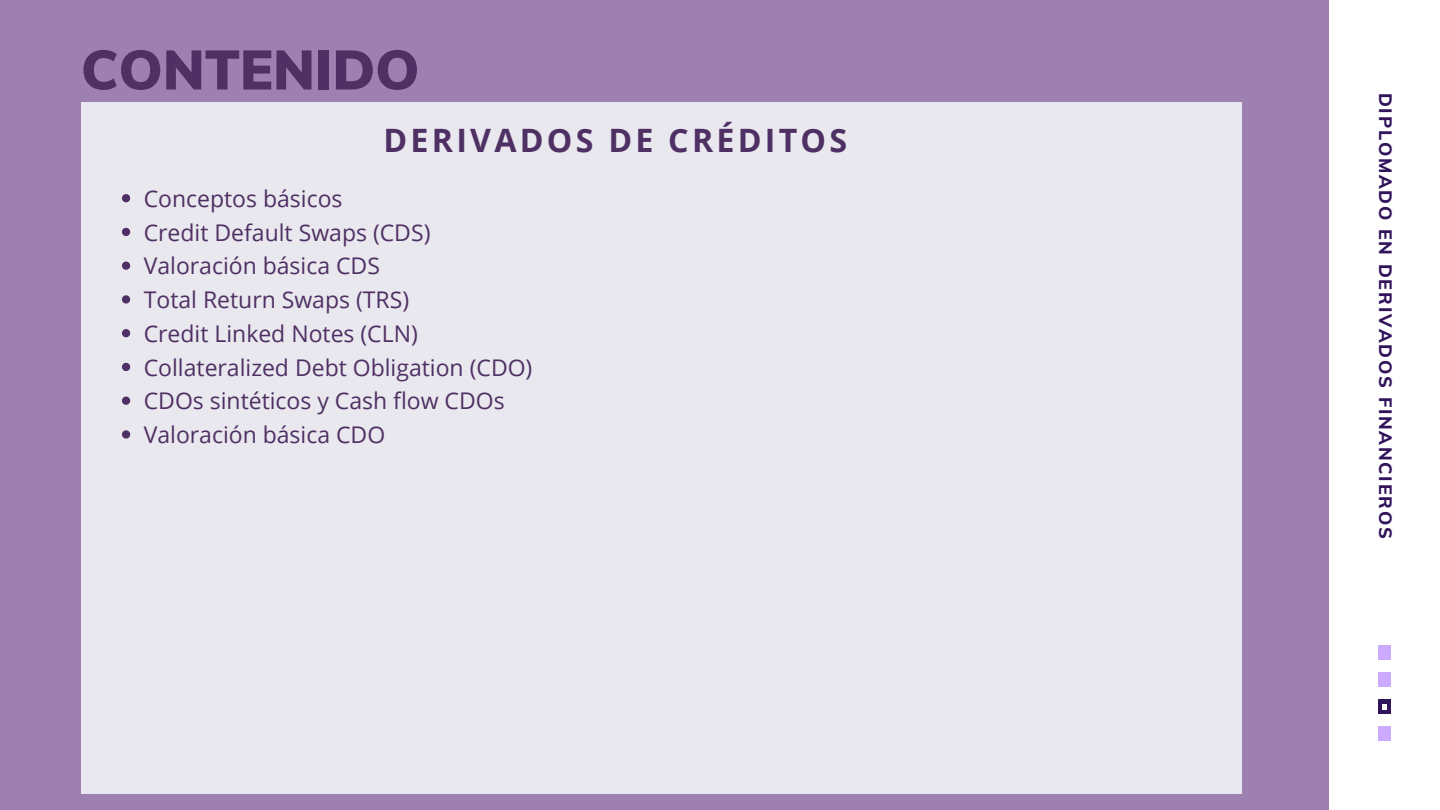
<style>
.page{position:relative;width:1440px;height:810px;background:#9d80af}
.page>*{position:absolute;margin:0;border:0;box-sizing:border-box;transform-origin:0 0}
.t1{font:900 54.9px "Muli";color:#4f3064}
.t2{font:700 32.2px "Open Sans";letter-spacing:.1em;color:#4f3064}
.t3{font:23px/33.8px "Open Sans";color:#4f3064}
.t4{font:800 18px "Muli";letter-spacing:.1em;color:#31145b}
</style>
<div class="page">
<div style="left:81px;top:102px;width:1160px;height:692px;background:#e9e8ee"></div>
<svg style="left:122px;top:194px;width:8px;height:8px"></svg>
<svg style="left:122px;top:228px;width:8px;height:8px"></svg>
<svg style="left:122px;top:262px;width:8px;height:8px"></svg>
<svg style="left:122px;top:295px;width:8px;height:9px"></svg>
<svg style="left:122px;top:329px;width:8px;height:8px"></svg>
<svg style="left:122px;top:363px;width:8px;height:8px"></svg>
<svg style="left:122px;top:397px;width:8px;height:8px"></svg>
<svg style="left:122px;top:430px;width:8px;height:9px"></svg>
<div style="left:1329px;top:0;width:111px;height:810px;background:#fff"></div>
<div style="left:1378px;top:727px;width:13px;height:14px;background:#caf"></div>
<div style="left:1378px;top:700px;width:13px;height:14px;background:#31145b"></div>
<div style="left:1378px;top:672px;width:13px;height:15px;background:#caf"></div>
<div style="left:1378px;top:645px;width:13px;height:14px;background:#caf"></div>
<svg style="left:1382px;top:704px;width:5px;height:5px"></svg>
<h1 class="t1" style="left:81px;top:34px;width:340px">CONTENIDO</h1>
<h2 class="t2" style="left:384px;top:118px;width:465px">DERIVADOS DE CRÉDITOS</h2>
<p class="t3" style="left:144px;top:181px;width:390px">Conceptos básicos<br>Credit Default Swaps (CDS)<br>Valoración básica CDS<br>Total Return Swaps (TRS)<br>Credit Linked Notes (CLN)<br>Collateralized Debt Obligation (CDO)<br>CDOs sintéticos y Cash flow CDOs<br>Valoración básica CDO</p>
<p class="t4" style="left:1397px;top:93px;width:447px;rotate:90deg">DIPLOMADO EN DERIVADOS FINANCIEROS</p>
</div>
